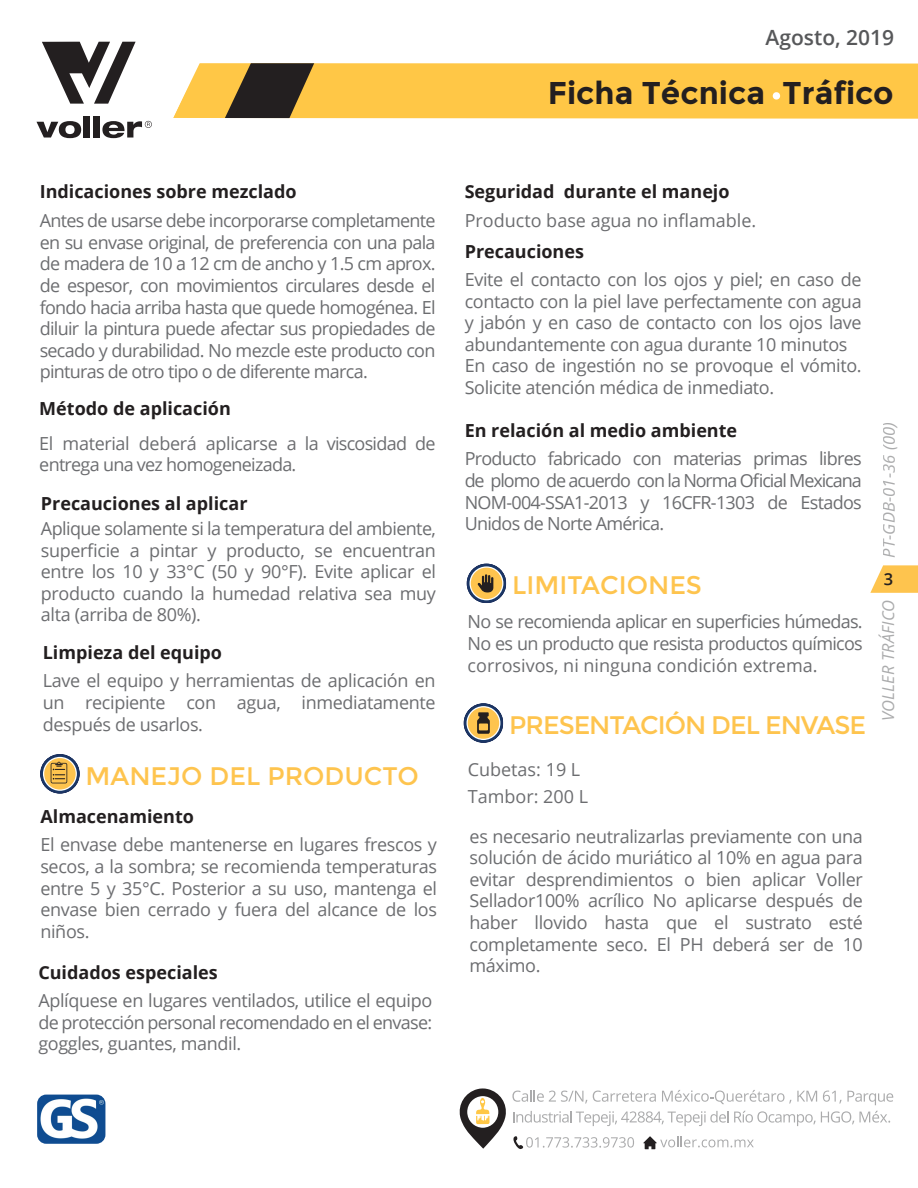
<style>
.page{position:relative;width:918px;height:1188px;background:#fff}
.page>*{position:absolute;margin:0;border:0;box-sizing:border-box;transform-origin:0 0}
.t1{font:700 31.5px "Montserrat";color:#231f20}
.t2{font:25.35px "Montserrat";color:#fec44e}
.t3{font:25.35px "Montserrat";letter-spacing:-.04em;color:#fec44e}
.t4{font:600 21px "Open Sans";color:#57585a}
.t5{font:18px/21.6px "Open Sans";letter-spacing:-.02em;color:#6c6d70;text-align:justify}
.t6{font:700 18px "Open Sans";color:#231f20}
.t7{font:18px/21.6px "Open Sans";letter-spacing:-.04em;color:#6c6d70}
.t8{font:18px/27.6px "Open Sans";color:#6c6d70}
.t9{font:italic 16.5px "Open Sans";letter-spacing:.01em;color:#57585a}
.t10{font:600 16.5px "Open Sans";color:#231f20}
</style>
<div class="page">
<div style="left:467px;top:564px;width:39px;height:39px;background:#1e3463;border-radius:50%"></div>
<svg style="left:40px;top:754px;width:40px;height:40px"></svg>
<svg style="left:40px;top:754px;width:40px;height:39px"></svg>
<svg style="left:40px;top:754px;width:39px;height:39px"></svg>
<div style="left:41px;top:755px;width:38px;height:38px;background:#1d3564;border-radius:50%"></div>
<div style="left:41px;top:755px;width:38px;height:37px;background:#1d3665;border-radius:50%"></div>
<div style="left:41px;top:755px;width:37px;height:37px;background:#1d3665;border-radius:50%"></div>
<svg style="left:42px;top:756px;width:36px;height:36px"></svg>
<svg style="left:464px;top:703px;width:39px;height:40px"></svg>
<div style="left:464px;top:704px;width:39px;height:38px;background:#1e3463;border-radius:50%"></div>
<svg style="left:465px;top:705px;width:37px;height:36px"></svg>
<svg style="left:468px;top:565px;width:37px;height:36px"></svg>
<div style="left:330px;top:63px;width:588px;height:56px;background:#ffc746"></div>
<svg style="left:36px;top:41px;width:294px;height:98px"></svg>
<svg style="left:772px;top:92px;width:9px;height:8px"></svg>
<svg style="left:37px;top:1095px;width:68px;height:49px"></svg>
<svg style="left:459px;top:1088px;width:434px;height:61px"></svg>
<svg style="left:870px;top:565px;width:48px;height:28px"></svg>
<p class="t4" style="left:766px;top:23px;width:130px">Agosto, 2019</p>
<h1 class="t1" style="left:548px;top:74px;width:347px">Ficha Técnica Tráfico</h1>
<p class="t6" style="left:40px;top:179px;width:258px">Indicaciones sobre mezclado</p>
<p class="t5" style="left:40px;top:209px;width:397px">Antes de usarse debe incorporarse completamente en su envase original, de preferencia con una pala de madera de 10 a 12 cm de ancho y 1.5 cm aprox. de espesor, con movimientos circulares desde el fondo hacia arriba hasta que quede homogénea. El diluir la pintura puede afectar sus propiedades de secado y durabilidad. No mezcle este producto con pinturas de otro tipo o de diferente marca.</p>
<p class="t6" style="left:39px;top:396px;width:193px">Método de aplicación</p>
<p class="t7" style="left:39px;top:432px;width:398px">El material deberá aplicarse a la viscosidad de entrega una vez homogeneizada.</p>
<p class="t6" style="left:41px;top:491px;width:208px">Precauciones al aplicar</p>
<p class="t5" style="left:41px;top:517px;width:397px">Aplique solamente si la temperatura del ambiente, superficie a pintar y producto, se encuentran entre los 10 y 33°C (50 y 90°F). Evite aplicar el producto cuando la humedad relativa sea muy alta (arriba de 80%).</p>
<p class="t6" style="left:43px;top:640px;width:181px">Limpieza del equipo</p>
<p class="t5" style="left:43px;top:670px;width:394px">Lave el equipo y herramientas de aplicación en un recipiente con agua, inmediatamente después de usarlos.</p>
<h2 class="t2" style="left:86px;top:761px;width:335px">MANEJO DEL PRODUCTO</h2>
<p class="t6" style="left:40px;top:804px;width:155px">Almacenamiento</p>
<p class="t5" style="left:40px;top:834px;width:398px">El envase debe mantenerse en lugares frescos y secos, a la sombra; se recomienda temperaturas entre 5 y 35°C. Posterior a su uso, mantenga el envase bien cerrado y fuera del alcance de los niños.</p>
<p class="t6" style="left:38px;top:960px;width:181px">Cuidados especiales</p>
<p class="t5" style="left:38px;top:989px;width:396px">Aplíquese en lugares ventilados, utilice el equipo de protección personal recomendado en el envase: goggles, guantes, mandil.</p>
<p class="t6" style="left:465px;top:179px;width:266px">Seguridad durante el manejo</p>
<p class="t8" style="left:465px;top:206px;width:293px">Producto base agua no inflamable.</p>
<p class="t6" style="left:465px;top:239px;width:121px">Precauciones</p>
<p class="t5" style="left:465px;top:268px;width:398px;text-align:left">Evite el contacto con los ojos y piel; en caso de contacto con la piel lave perfectamente con agua y jabón y en caso de contacto con los ojos lave abundantemente con agua durante 10 minutos En caso de ingestión no se provoque el vómito.<br>Solicite atención médica de inmediato.</p>
<p class="t6" style="left:465px;top:418px;width:274px">En relación al medio ambiente</p>
<p class="t5" style="left:465px;top:448px;width:399px">Producto fabricado con materias primas libres de plomo de acuerdo con la Norma Oficial Mexicana NOM-004-SSA1-2013 y 16CFR-1303 de Estados Unidos de Norte América.</p>
<h2 class="t2" style="left:512px;top:570px;width:191px">LIMITACIONES</h2>
<p class="t5" style="left:468px;top:611px;width:397px">No se recomienda aplicar en superficies húmedas.<br>No es un producto que resista productos químicos corrosivos, ni ninguna condición extrema.</p>
<h2 class="t3" style="left:509px;top:711px;width:358px">PRESENTACIÓN DEL ENVASE</h2>
<p class="t8" style="left:468px;top:755px;width:122px">Cubetas: 19 L<br>Tambor: 200 L</p>
<p class="t5" style="left:470px;top:825px;width:395px">es necesario neutralizarlas previamente con una solución de ácido muriático al 10% en agua para evitar desprendimientos o bien aplicar Voller Sellador100% acrílico No aplicarse después de haber llovido hasta que el sustrato esté completamente seco. El PH deberá ser de 10 máximo.</p>
<p class="t9" style="left:878px;top:558px;width:139px;rotate:-90deg">PT-GDB-01-36 (00)</p>
<p class="t10" style="left:884px;top:568px;width:11px">3</p>
<p class="t9" style="left:877px;top:721px;width:123px;rotate:-90deg">VOLLER TRÁFICO</p>
</div>
